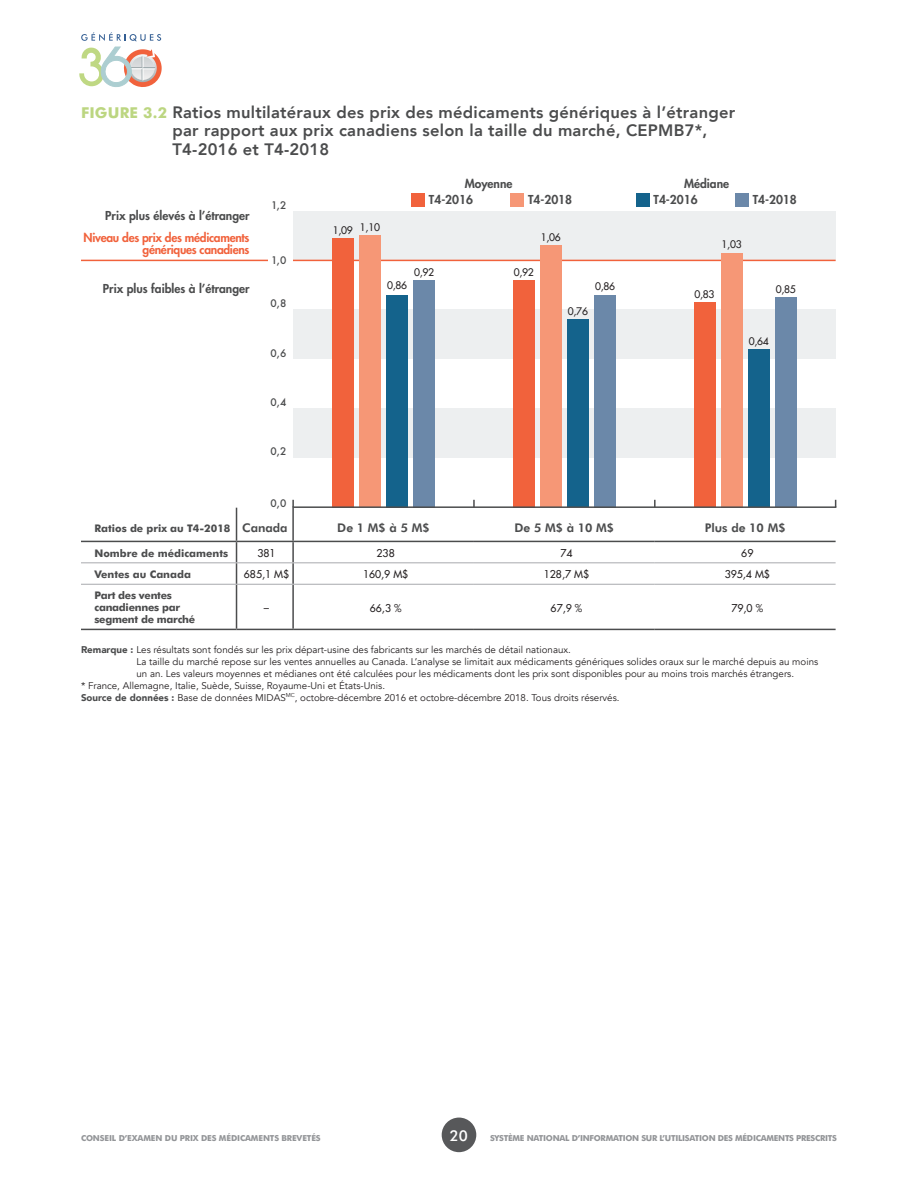
<style>
.page{position:relative;width:918px;height:1188px;background:#fff}
.page>*{position:absolute;margin:0;border:0;box-sizing:border-box;transform-origin:0 0}
.t1{font:800 16.5px/18px "Avenir";letter-spacing:.015em;color:#4b4c4d}
.t2{font:500 15px "Futura BT";color:#fff}
.t3{font:800 12px "Futura Std";color:#4b4c4d}
.t4{font:800 12px/12px "Futura Std";letter-spacing:-.025em;color:#f1623c;text-align:right}
.t5{font:800 12px "Futura BT";color:#4b4c4d}
.t6{font:700 10.5px "Futura BT";color:#4b4c4d}
.t7{font:500 10.5px "Futura Std";color:#231f20}
.t8{font:700 10.5px/12px "Futura BT";letter-spacing:-.025em;color:#4b4c4d}
.t9{font:500 10.2px "Futura Std";letter-spacing:-.025em;color:#231f20}
.t10{font:500 10.2px "Futura";color:#4b4c4d}
.t11{font:9.75px "Avenir";color:#231f20}
.t12{font:700 8.25px "Futura BT";letter-spacing:-.03em;color:#939598}
.s1{font-family:"Futura BT";font-weight:700;font-size:15px;color:#bcd681}
.s2{font-weight:800;font-size:12px}
.s3{font-weight:900;color:#4b4c4d}
</style>
<div class="page">
<div style="left:442px;top:1118px;width:34px;height:34px;background:#57585a;border-radius:50%"></div>
<svg style="left:79px;top:32px;width:83px;height:55px"></svg>
<hr style="left:655px;top:541px;width:181px;height:1px;background:#4b4c4d">
<hr style="left:292px;top:508px;width:2px;height:33px;background:#4b4c4d">
<hr style="left:81px;top:541px;width:156px;height:1px;background:#4b4c4d">
<hr style="left:237px;top:541px;width:56px;height:1px;background:#4b4c4d">
<hr style="left:293px;top:541px;width:181px;height:1px;background:#4b4c4d">
<hr style="left:474px;top:541px;width:181px;height:1px;background:#4b4c4d">
<svg style="left:81px;top:542px;width:755px;height:87px"></svg>
<hr style="left:292px;top:563px;width:2px;height:21px;background:#4b4c4d">
<hr style="left:236px;top:585px;width:1px;height:44px;background:#4b4c4d">
<hr style="left:292px;top:585px;width:2px;height:44px;background:#4b4c4d">
<hr style="left:236px;top:508px;width:1px;height:33px;background:#4b4c4d">
<hr style="left:81px;top:629px;width:156px;height:1px;background:#4b4c4d">
<hr style="left:237px;top:629px;width:56px;height:1px;background:#4b4c4d">
<hr style="left:293px;top:629px;width:181px;height:1px;background:#4b4c4d">
<hr style="left:474px;top:629px;width:181px;height:1px;background:#4b4c4d">
<hr style="left:655px;top:629px;width:181px;height:1px;background:#4b4c4d">
<hr style="left:81px;top:562px;width:156px;height:1px;background:#a8a9ad">
<hr style="left:237px;top:562px;width:56px;height:1px;background:#a8a9ad">
<hr style="left:293px;top:562px;width:181px;height:1px;background:#a8a9ad">
<hr style="left:474px;top:562px;width:181px;height:1px;background:#a8a9ad">
<hr style="left:655px;top:562px;width:181px;height:1px;background:#a8a9ad">
<hr style="left:81px;top:584px;width:156px;height:1px;background:#a8a9ad">
<hr style="left:237px;top:584px;width:56px;height:1px;background:#a8a9ad">
<hr style="left:293px;top:584px;width:181px;height:1px;background:#a8a9ad">
<hr style="left:474px;top:584px;width:181px;height:1px;background:#a8a9ad">
<hr style="left:655px;top:584px;width:181px;height:1px;background:#a8a9ad">
<div style="left:293px;top:211px;width:543px;height:49px;background:#edeff0"></div>
<div style="left:293px;top:310px;width:543px;height:49px;background:#edeff0"></div>
<div style="left:293px;top:408px;width:543px;height:50px;background:#edeff0"></div>
<hr style="left:81px;top:260px;width:755px;height:1px;background:#f1623c">
<div style="left:269px;top:250px;width:24px;height:20px;background:#fff"></div>
<svg style="left:292px;top:500px;width:2px;height:7px"></svg>
<svg style="left:473px;top:500px;width:2px;height:6px"></svg>
<svg style="left:654px;top:500px;width:2px;height:6px"></svg>
<div style="left:413px;top:280px;width:22px;height:227px;background:#6b88a9"></div>
<div style="left:594px;top:295px;width:22px;height:212px;background:#6b88a9"></div>
<div style="left:775px;top:297px;width:22px;height:210px;background:#6b88a9"></div>
<div style="left:386px;top:295px;width:22px;height:212px;background:#14638c"></div>
<div style="left:567px;top:320px;width:22px;height:187px;background:#14638c"></div>
<div style="left:748px;top:349px;width:22px;height:158px;background:#14638c"></div>
<div style="left:359px;top:236px;width:22px;height:271px;background:#f69776"></div>
<div style="left:540px;top:246px;width:22px;height:261px;background:#f69776"></div>
<div style="left:721px;top:253px;width:22px;height:254px;background:#f69776"></div>
<div style="left:332px;top:238px;width:22px;height:269px;background:#f1623c"></div>
<div style="left:513px;top:280px;width:22px;height:227px;background:#f1623c"></div>
<div style="left:694px;top:302px;width:21px;height:205px;background:#f1623c"></div>
<hr style="left:293px;top:506px;width:543px;height:2px;background:#4b4c4d">
<div style="left:636px;top:194px;width:13px;height:13px;background:#14638c"></div>
<div style="left:735px;top:194px;width:14px;height:13px;background:#6b88a9"></div>
<div style="left:411px;top:194px;width:14px;height:13px;background:#f1623c"></div>
<div style="left:510px;top:194px;width:14px;height:13px;background:#f69776"></div>
<h1 class="t1" style="left:173px;top:103px;width:564px;text-indent:-92px"><span class="s1">FIGURE 3.2</span> Ratios multilatéraux des prix des médicaments génériques à l’étranger par rapport aux prix canadiens selon la taille du marché, CEPMB7*,</h1>
<h1 class="t1" style="left:173px;top:141px;width:158px">T4-2016 et T4-2018</h1>
<p class="t3" style="left:105px;top:208px;width:146px">Prix plus élevés à l’étranger</p>
<p class="t4" style="left:84px;top:231px;width:167px">Niveau des prix des médicaments génériques canadiens</p>
<p class="t3" style="left:103px;top:281px;width:148px">Prix plus faibles à l’étranger</p>
<p class="t10" style="left:271px;top:198px;width:17px">1,2</p>
<p class="t10" style="left:271px;top:254px;width:17px">1,0</p>
<p class="t10" style="left:271px;top:297px;width:17px">0,8</p>
<p class="t10" style="left:271px;top:346px;width:17px">0,6</p>
<p class="t10" style="left:271px;top:395px;width:17px">0,4</p>
<p class="t10" style="left:271px;top:445px;width:17px">0,2</p>
<p class="t10" style="left:271px;top:496px;width:17px">0,0</p>
<p class="t3" style="left:465px;top:176px;width:49px">Moyenne</p>
<p class="t3" style="left:684px;top:176px;width:47px">Médiane</p>
<p class="t9" style="left:333px;top:222px;width:49px">1,09 1,10</p>
<p class="t3" style="left:429px;top:192px;width:46px">T4-2016</p>
<p class="t3" style="left:528px;top:192px;width:46px">T4-2018</p>
<p class="t3" style="left:654px;top:192px;width:46px">T4-2016</p>
<p class="t3" style="left:753px;top:192px;width:46px">T4-2018</p>
<p class="t9" style="left:414px;top:266px;width:22px">0,92</p>
<p class="t9" style="left:541px;top:231px;width:22px">1,06</p>
<p class="t9" style="left:514px;top:265px;width:22px">0,92</p>
<p class="t9" style="left:722px;top:238px;width:22px">1,03</p>
<p class="t9" style="left:387px;top:279px;width:22px">0,86</p>
<p class="t9" style="left:595px;top:280px;width:22px">0,86</p>
<p class="t9" style="left:568px;top:305px;width:22px">0,76</p>
<p class="t9" style="left:695px;top:288px;width:22px">0,83</p>
<p class="t9" style="left:776px;top:283px;width:22px">0,85</p>
<p class="t9" style="left:749px;top:335px;width:22px">0,64</p>
<p class="t6" style="left:94px;top:522px;width:195px">Ratios de prix au T4-2018 <span class="s2">Canada</span></p>
<p class="t5" style="left:337px;top:521px;width:94px">De 1 M$ à 5 M$</p>
<p class="t5" style="left:514px;top:521px;width:101px">De 5 M$ à 10 M$</p>
<p class="t5" style="left:705px;top:521px;width:83px">Plus de 10 M$</p>
<p class="t6" style="left:94px;top:546px;width:135px">Nombre de médicaments</p>
<p class="t7" style="left:258px;top:546px;width:20px">381</p>
<p class="t7" style="left:377px;top:546px;width:20px">238</p>
<p class="t7" style="left:560px;top:546px;width:14px">74</p>
<p class="t7" style="left:741px;top:546px;width:14px">69</p>
<p class="t6" style="left:94px;top:568px;width:98px">Ventes au Canada</p>
<p class="t7" style="left:244px;top:568px;width:47px">685,1 M$</p>
<p class="t7" style="left:363px;top:568px;width:47px">160,9 M$</p>
<p class="t7" style="left:544px;top:568px;width:47px">128,7 M$</p>
<p class="t7" style="left:725px;top:568px;width:47px">395,4 M$</p>
<p class="t8" style="left:94px;top:590px;width:102px">Part des ventes canadiennes par segment de marché</p>
<p class="t7" style="left:264px;top:601px;width:7px">–</p>
<p class="t7" style="left:370px;top:601px;width:33px">66,3 %</p>
<p class="t7" style="left:551px;top:601px;width:33px">67,9 %</p>
<p class="t7" style="left:731px;top:601px;width:33px">79,0 %</p>
<p class="t11" style="left:81px;top:643px;width:491px"><span class="s3">Remarque :</span> Les résultats sont fondés sur les prix départ-usine des fabricants sur les marchés de détail nationaux.</p>
<p class="t11" style="left:136px;top:655px;width:683px">La taille du marché repose sur les ventes annuelles au Canada. L’analyse se limitait aux médicaments génériques solides oraux sur le marché depuis au moins</p>
<p class="t11" style="left:136px;top:668px;width:659px">un an. Les valeurs moyennes et médianes ont été calculées pour les médicaments dont les prix sont disponibles pour au moins trois marchés étrangers.</p>
<p class="t11" style="left:81px;top:680px;width:306px">* France, Allemagne, Italie, Suède, Suisse, Royaume-Uni et États-Unis.</p>
<p class="t11" style="left:81px;top:691px;width:540px"><span class="s3">Source de données :</span> Base de données MIDAS<sup>MC</sup>, octobre-décembre 2016 et octobre-décembre 2018. Tous droits réservés.</p>
<p class="t12" style="left:81px;top:1133px;width:241px">CONSEIL D’EXAMEN DU PRIX DES MÉDICAMENTS BREVETÉS</p>
<h2 class="t2" style="left:450px;top:1126px;width:20px">20</h2>
<p class="t12" style="left:490px;top:1133px;width:348px">SYSTÈME NATIONAL D’INFORMATION SUR L’UTILISATION DES MÉDICAMENTS PRESCRITS</p>
</div>
